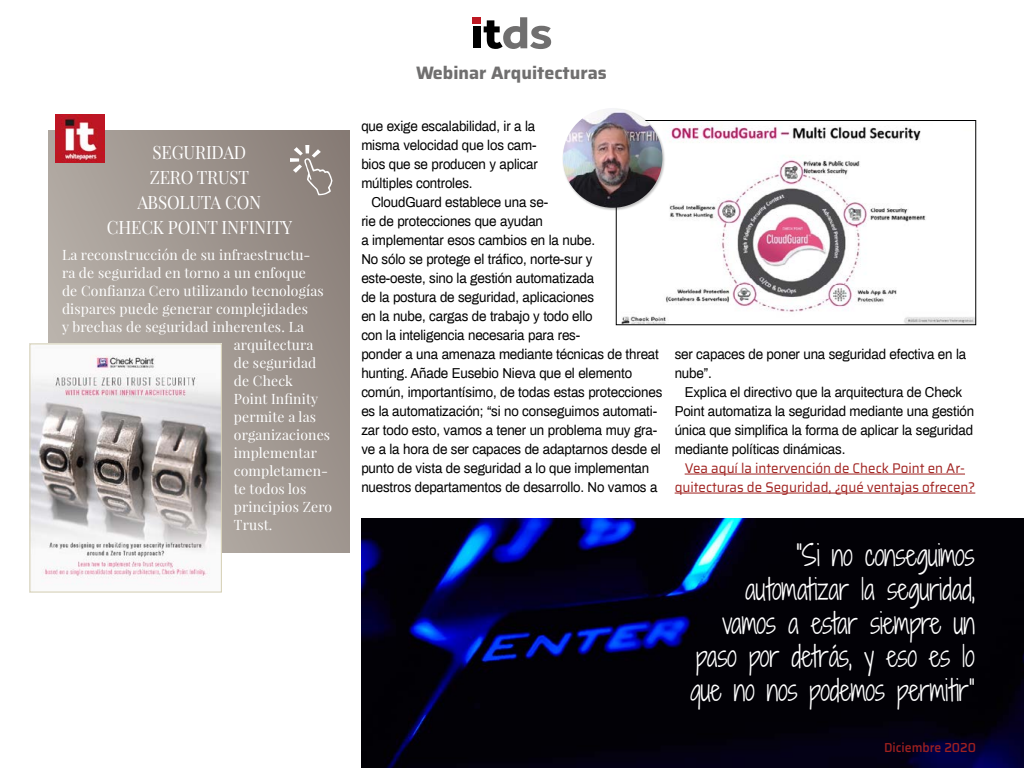
<style>
.page{position:relative;width:1024px;height:768px;background:#fff}
.page>*{position:absolute;margin:0;border:0;box-sizing:border-box;transform-origin:0 0}
.t1{font:28px/33.6px "Shadows Into Light Two";letter-spacing:-.01em;color:#fff;text-align:right;scale:.9 1}
.t2{font:18px/25px "Playfair Display";letter-spacing:-.01em;color:#fff;text-align:center;scale:.95 1}
.t3{font:700 18px "Saira";color:#706f6f}
.t4{font:14px/19px "Archivo";letter-spacing:-.01em;color:#000;scale:.95 1}
.t5{font:14px "Playfair Display";letter-spacing:.01em;color:#fff}
.t6{font:14px/19px "Saira";color:#a0211f;text-align:center;scale:.95 1}
.t7{font:500 13px "Saira";color:#a0211f;scale:.95 1}
</style>
<div class="page">
<img style="left:361px;top:518px;width:663px;height:250px">
<div style="left:473px;top:17px;width:8px;height:6px;background:#bd1822"></div>
<div style="left:473px;top:26px;width:8px;height:22px;background:#000"></div>
<svg style="left:484px;top:17px;width:67px;height:32px"></svg>
<svg style="left:48px;top:130px;width:301px;height:423px;background:#a09790"></svg>
<img style="left:56px;top:115px;width:48px;height:48px">
<img style="left:31px;top:345px;width:189px;height:239px">
<div style="left:29px;top:343px;width:193px;height:250px;border:1px solid #d5cfb3"></div>
<svg style="left:290px;top:145px;width:43px;height:51px;background:#9c938e"></svg>
<hr style="left:685px;top:474px;width:280px;height:1px;background:#a0211f">
<hr style="left:675px;top:493px;width:300px;height:1px;background:#a0211f">
<img style="left:621px;top:122px;width:353px;height:201px">
<div style="left:616px;top:120px;width:360px;height:205px;border:1px solid #000"></div>
<div style="left:563px;top:108px;width:103px;height:103px;background:#000;opacity:.25"></div>
<img style="left:563px;top:108px;width:99px;height:100px;border-radius:50px">
<p class="t2" style="left:107px;top:140px;width:197px">SEGURIDAD<br>ZERO TRUST<br>ABSOLUTA CON<br>CHECK POINT INFINITY</p>
<p class="t5" style="left:62px;top:246px;width:250px">La reconstrucción de su infraestructu-</p>
<p class="t5" style="left:62px;top:264px;width:246px">ra de seguridad en torno a un enfoque</p>
<p class="t5" style="left:62px;top:282px;width:263px">de Confianza Cero utilizando tecnologías</p>
<p class="t5" style="left:62px;top:300px;width:248px">dispares puede generar complejidades</p>
<p class="t5" style="left:62px;top:318px;width:244px">y brechas de seguridad inherentes. La</p>
<p class="t5" style="left:234px;top:336px;width:81px">arquitectura</p>
<p class="t5" style="left:234px;top:354px;width:84px">de seguridad</p>
<p class="t5" style="left:234px;top:372px;width:61px">de Check</p>
<p class="t5" style="left:234px;top:390px;width:86px">Point Infinity</p>
<p class="t5" style="left:234px;top:408px;width:84px">permite a las</p>
<p class="t5" style="left:234px;top:426px;width:98px">organizaciones</p>
<p class="t5" style="left:234px;top:444px;width:85px">implementar</p>
<p class="t5" style="left:234px;top:462px;width:96px">completamen-</p>
<p class="t5" style="left:234px;top:480px;width:74px">te todos los</p>
<p class="t5" style="left:234px;top:498px;width:100px">principios Zero</p>
<p class="t5" style="left:234px;top:516px;width:40px">Trust.</p>
<p class="t3" style="left:416px;top:59px;width:192px">Webinar Arquitecturas</p>
<p class="t4" style="left:361px;top:116px;width:187px">que exige escalabilidad, ir a la misma velocidad que los cam&shy;bios que se producen y aplicar múltiples controles.</p>
<p class="t4" style="left:361px;top:192px;width:318px;text-indent:10px">CloudGuard establece una se-<br>rie de protecciones que ayudan<br>a implementar esos cambios en la nube.<br>No sólo se protege el tráfico, norte-sur y<br>este-oeste, sino la gestión automatizada<br>de la postura de seguridad, aplicaciones<br>en la nube, cargas de trabajo y todo ello<br>con la inteligencia necesaria para res-<br>ponder a una amenaza mediante técnicas de threat hunting. Añade Eusebio Nieva que el elemento común, importantísimo, de todas estas protecciones es la automatización; “si no conseguimos automati&shy;zar todo esto, vamos a tener un problema muy gra&shy;ve a la hora de ser capaces de adaptarnos desde el punto de vista de seguridad a lo que implementan nuestros departamentos de desarrollo. No vamos a</p>
<p class="t4" style="left:675px;top:344px;width:308px">ser capaces de poner una seguridad efectiva en la nube”.</p>
<p class="t4" style="left:675px;top:382px;width:317px;text-indent:10px">Explica el directivo que la arquitectura de Check Point automatiza la seguridad mediante una gestión única que simplifica la forma de aplicar la seguridad mediante políticas dinámicas.</p>
<p class="t6" style="left:675px;top:458px;width:318px">Vea aquí la intervención de Check Point en Ar&shy;quitecturas de Seguridad, ¿qué ventajas ofrecen?</p>
<h1 class="t1" style="left:690px;top:539px;width:318px">“Si no conseguimos automatizar la seguridad, vamos a estar siempre un paso por detrás, y eso es lo que no nos podemos permitir”</h1>
<p class="t7" style="left:884px;top:738px;width:98px">Diciembre 2020</p>
</div>
